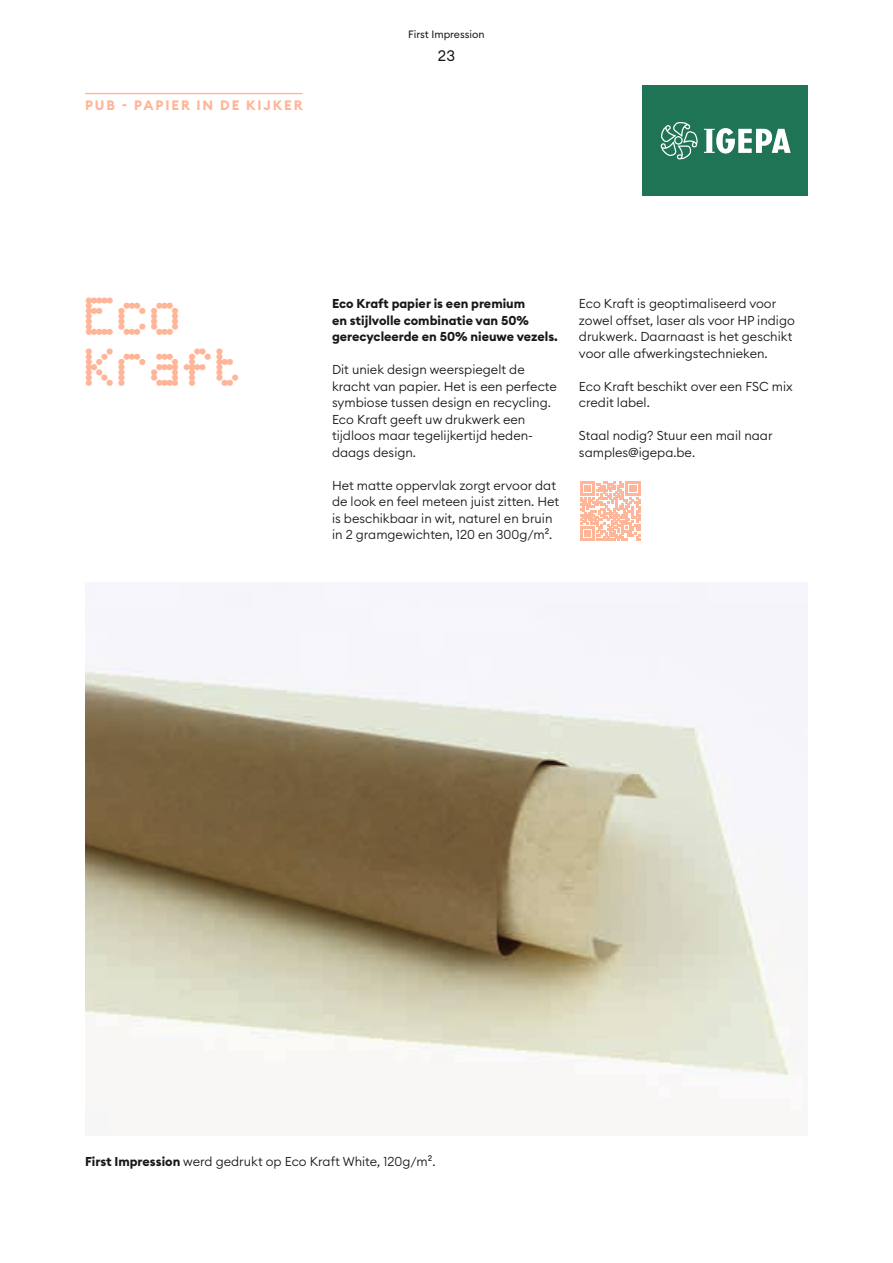
<style>
.page{position:relative;width:893px;height:1263px;background:#fff}
.page>*{position:absolute;margin:0;border:0;box-sizing:border-box;transform-origin:0 0}
.t1{font:700 43.5px/51px "Astalamet Pro";letter-spacing:-.01em;color:#ffb597}
.t2{font:15px "Euclid Circular B";color:#171818}
.t3{font:700 13.5px "Euclid Circular B";letter-spacing:.14em;color:#ffb597}
.t4{font:300 12.75px/16.5px "Euclid Circular B";color:#171818}
.t5{font:700 12.75px/16.5px "Euclid Circular B";color:#171818}
.t6{font:10.5px "Euclid Circular B";color:#171818}
.s1{font-weight:700}
</style>
<div class="page">
<hr style="left:85px;top:93px;width:218px;height:1px;background:#ffb597">
<div style="left:642px;top:85px;width:166px;height:111px;background:#1f7456"></div>
<svg style="left:660px;top:122px;width:131px;height:37px"></svg>
<svg style="left:580px;top:481px;width:60px;height:60px"></svg>
<img style="left:85px;top:583px;width:723px;height:494px">
<p class="t3" style="left:85px;top:97px;width:219px">PUB - PAPIER IN DE KIJKER</p>
<p class="t6" style="left:408px;top:28px;width:78px">First Impression</p>
<p class="t2" style="left:438px;top:46px;width:19px">23</p>
<h1 class="t1" style="left:83px;top:288px;width:160px">Eco<br>Kraft</h1>
<p class="t5" style="left:332px;top:295px;width:227px">Eco Kraft papier is een premium<br>en stijlvolle combinatie van 50% gerecycleerde en 50% nieuwe vezels.</p>
<p class="t4" style="left:332px;top:361px;width:226px">Dit uniek design weerspiegelt de kracht van papier. Het is een perfecte symbiose tussen design en recycling.<br>Eco Kraft geeft uw drukwerk een tijdloos maar tegelijkertijd heden&shy;daags design.</p>
<p class="t4" style="left:332px;top:477px;width:229px">Het matte oppervlak zorgt ervoor dat de look en feel meteen juist zitten. Het is beschikbaar in wit, naturel en bruin in 2 gramgewichten, 120 en 300g/m².</p>
<p class="t4" style="left:579px;top:295px;width:217px">Eco Kraft is geoptimaliseerd voor zowel offset, laser als voor HP indigo drukwerk. Daarnaast is het geschikt voor alle afwerkingstechnieken.</p>
<p class="t4" style="left:579px;top:378px;width:215px">Eco Kraft beschikt over een FSC mix credit label.</p>
<p class="t4" style="left:579px;top:427px;width:195px">Staal nodig? Stuur een mail naar samples@igepa.be.</p>
<p class="t4" style="left:85px;top:1153px;width:352px"><span class="s1">First Impression</span> werd gedrukt op Eco Kraft White, 120g/m².</p>
</div>
